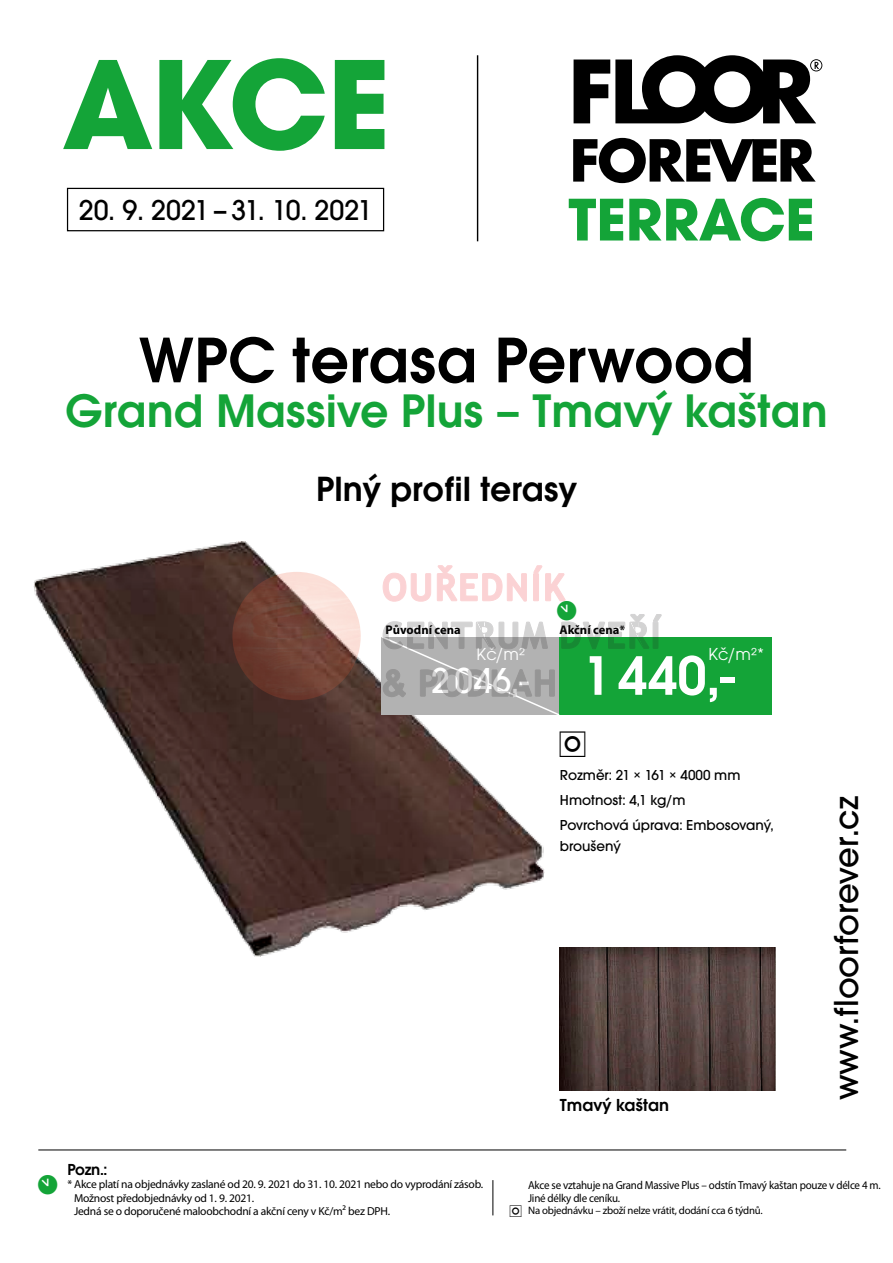
<style>
.page{position:relative;width:893px;height:1263px;background:#fff}
.page>*{position:absolute;margin:0;border:0;box-sizing:border-box;transform-origin:0 0}
.Normální{font:700 133.05px "Avant Gar Got Itc TOT";color:#14a438}
.Normální-2{font:66.75px "Avant Gar Got Itc TOT Dem";color:#000}
.cena_velka_white{font:57.6px "Avant Gar Got Itc TOT Dem";color:#fff}
.Normální-3{font:48.75px "Avant Gar Got Itc TOT Dem";color:#14a438}
.cena_skrtnuta_white{font:500 37.5px "Avant Garde Got Itc TOT";color:#fff}
.Normální-4{font:500 36.15px "Avant Garde Got Itc TOT";color:#000}
.Normální-5{font:36.15px "Avant Gar Got Itc TOT Dem";color:#000}
.Normální-6{font:500 29.85px "Avant Garde Got Itc TOT";color:#000}
.t1{font:18px "Avant Gar Got Itc TOT Dem";color:#000}
.Kc_m_white{font:18px "Avant Gar Got Itc TOT Boo";color:#fff}
.t2{font:16.5px "Avant Gar Got Itc TOT Dem";color:#000}
.t3{font:500 15px/21px "Avant Garde Got Itc TOT";color:#000}
.tabulka_zahlavi_blac{font:700 12.6px "Myriad Pro";color:#000}
.technicke_info_black{font:11.55px/13.5px "Myriad Pro";letter-spacing:-.02em;color:#000}
.technicke_info_black-2{font:11.55px/13.5px "Myriad Pro";letter-spacing:-.02em;color:#000;scale:.95 1}
.t4{font:10.8px "Myriad Pro";letter-spacing:-.02em;color:#000}
</style>
<div class="page">
<img style="left:33px;top:541px;width:511px;height:415px">
<svg style="left:574px;top:55px;width:248px;height:68px"></svg>
<svg style="left:573px;top:138px;width:243px;height:45px"></svg>
<svg style="left:569px;top:199px;width:54px;height:41px"></svg>
<svg style="left:629px;top:198px;width:183px;height:43px"></svg>
<hr style="left:477px;top:55px;width:1px;height:186px;background:#000">
<div style="left:67px;top:188px;width:317px;height:43px;border:1px solid #000"></div>
<img style="left:560px;top:948px;width:215px;height:142px">
<hr style="left:38px;top:1149px;width:808px;height:1px;background:#000">
<div style="left:559px;top:638px;width:213px;height:77px;background:#14a438"></div>
<hr style="left:492px;top:1180px;width:1px;height:35px;background:#000">
<img style="left:232px;top:572px;width:129px;height:128px;border-radius:50%">
<svg style="left:380px;top:565px;width:281px;height:152px"></svg>
<p class="Normální" style="left:64px;top:23px;width:328px">AKCE</p>
<p class="Normální-6" style="left:79px;top:193px;width:295px">20. 9. 2021 –31. 10. 2021</p>
<p class="Normální-2" style="left:139px;top:321px;width:617px">WPC terasa Perwood</p>
<p class="Normální-3" style="left:65px;top:382px;width:764px">Grand Massive Plus – Tmavý kaštan</p>
<p class="Normální-5" style="left:316px;top:467px;width:262px">Plný profil terasy</p>
<p class="tabulka_zahlavi_blac" style="left:386px;top:622px;width:77px">Původní cena</p>
<p class="tabulka_zahlavi_blac" style="left:559px;top:622px;width:67px">Akční cena*</p>
<p class="Kc_m_white" style="left:477px;top:643px;width:50px">Kč/m²</p>
<p class="Kc_m_white" style="left:708px;top:643px;width:57px">Kč/m²*</p>
<p class="cena_velka_white" style="left:582px;top:642px;width:154px">1440,-</p>
<p class="cena_skrtnuta_white" style="left:431px;top:659px;width:99px">2 046,-</p>
<p class="t3" style="left:560px;top:764px;width:182px">Rozměr: 21 × 161 × 4000 mm</p>
<p class="t3" style="left:560px;top:790px;width:127px">Hmotnost: 4,1 kg/m</p>
<p class="t3" style="left:560px;top:815px;width:215px">Povrchová úprava: Embosovaný, broušený</p>
<p class="t1" style="left:560px;top:1094px;width:111px">Tmavý kaštan</p>
<p class="Normální-4" style="left:826px;top:1100px;width:307px;rotate:-90deg">www.floorforever.cz</p>
<p class="t2" style="left:67px;top:1160px;width:42px">Pozn.:</p>
<p class="technicke_info_black" style="left:74px;top:1178px;width:411px;text-indent:-7px">* Akce platí na objednávky zaslané od 20. 9. 2021 do 31. 10. 2021 nebo do vyprodání zásob.<br>Možnost předobjednávky od 1. 9. 2021.<br>Jedná se o doporučené maloobchodní a akční ceny v Kč/m² bez DPH.</p>
<p class="technicke_info_black-2" style="left:528px;top:1178px;width:373px">Akce se vztahuje na Grand Massive Plus – odstín Tmavý kaštan pouze v délce 4 m.<br>Jiné délky dle ceníku.</p>
<p class="t4" style="left:528px;top:1205px;width:236px">Na objednávku – zboží nelze vrátit, dodání cca 6 týdnů.</p>
</div>
